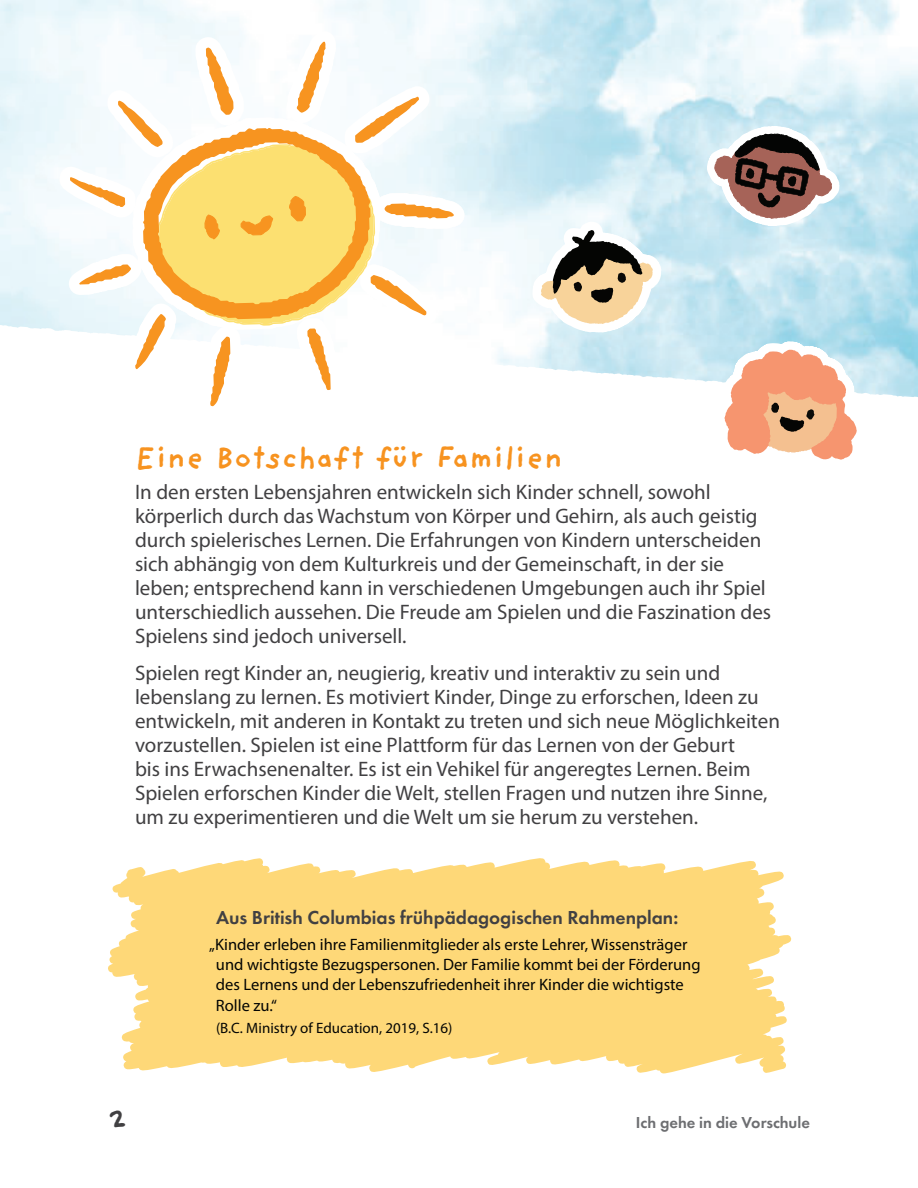
<style>
.page{position:relative;width:918px;height:1188px;background:#fff}
.page>*{position:absolute;margin:0;border:0;box-sizing:border-box;transform-origin:0 0}
.t1{font:700 31.5px "Providence Sans Pro";color:#f79320}
.t2{font:700 30px "Providence Sans Pro";color:#414042}
.t3{font:21px/24px "Myriad Pro";color:#414042}
.t4{font:600 19.5px "Futura PT";color:#414042}
.t5{font:16.5px/19.8px "Myriad Pro";color:#040503}
.t6{font:600 16.5px "Futura PT";color:#6d6e71}
.t7{font:15px "Myriad Pro";color:#040503}
</style>
<div class="page">
<svg style="left:0;top:315px;width:918px;height:83px"></svg>
<svg style="left:21px;top:0;width:445px;height:407px"></svg>
<svg style="left:484px;top:80px;width:393px;height:380px"></svg>
<svg style="left:108px;top:858px;width:683px;height:215px;background:#fedc89"></svg>
<h1 class="t1" style="left:135px;top:445px;width:429px">Eine Botschaft für Familien</h1>
<p class="t3" style="left:135px;top:481px;width:638px">In den ersten Lebensjahren entwickeln sich Kinder schnell, sowohl körperlich durch das Wachstum von Körper und Gehirn, als auch geistig durch spielerisches Lernen. Die Erfahrungen von Kindern unterscheiden sich abhängig von dem Kulturkreis und der Gemeinschaft, in der sie leben; entsprechend kann in verschiedenen Umgebungen auch ihr Spiel unterschiedlich aussehen. Die Freude am Spielen und die Faszination des Spielens sind jedoch universell.</p>
<p class="t3" style="left:135px;top:663px;width:646px">Spielen regt Kinder an, neugierig, kreativ und interaktiv zu sein und lebenslang zu lernen. Es motiviert Kinder, Dinge zu erforschen, Ideen zu entwickeln, mit anderen in Kontakt zu treten und sich neue Möglichkeiten vorzustellen. Spielen ist eine Plattform für das Lernen von der Geburt<br>bis ins Erwachsenenalter. Es ist ein Vehikel für angeregtes Lernen. Beim Spielen erforschen Kinder die Welt, stellen Fragen und nutzen ihre Sinne, um zu experimentieren und die Welt um sie herum zu verstehen.</p>
<p class="t4" style="left:216px;top:909px;width:464px">Aus British Columbias frühpädagogischen Rahmenplan:</p>
<p class="t5" style="left:216px;top:936px;width:486px;text-indent:-7px">„Kinder erleben ihre Familienmitglieder als erste Lehrer, Wissensträger und wichtigste Bezugspersonen. Der Familie kommt bei der Förderung des Lernens und der Lebenszufriedenheit ihrer Kinder die wichtigste</p>
<p class="t5" style="left:216px;top:997px;width:63px">Rolle zu.“</p>
<p class="t7" style="left:216px;top:1022px;width:238px">(B.C. Ministry of Education, 2019, S.16)</p>
<h2 class="t2" style="left:108px;top:1107px;width:21px">2</h2>
<p class="t6" style="left:636px;top:1115px;width:176px">Ich gehe in die Vorschule</p>
</div>
